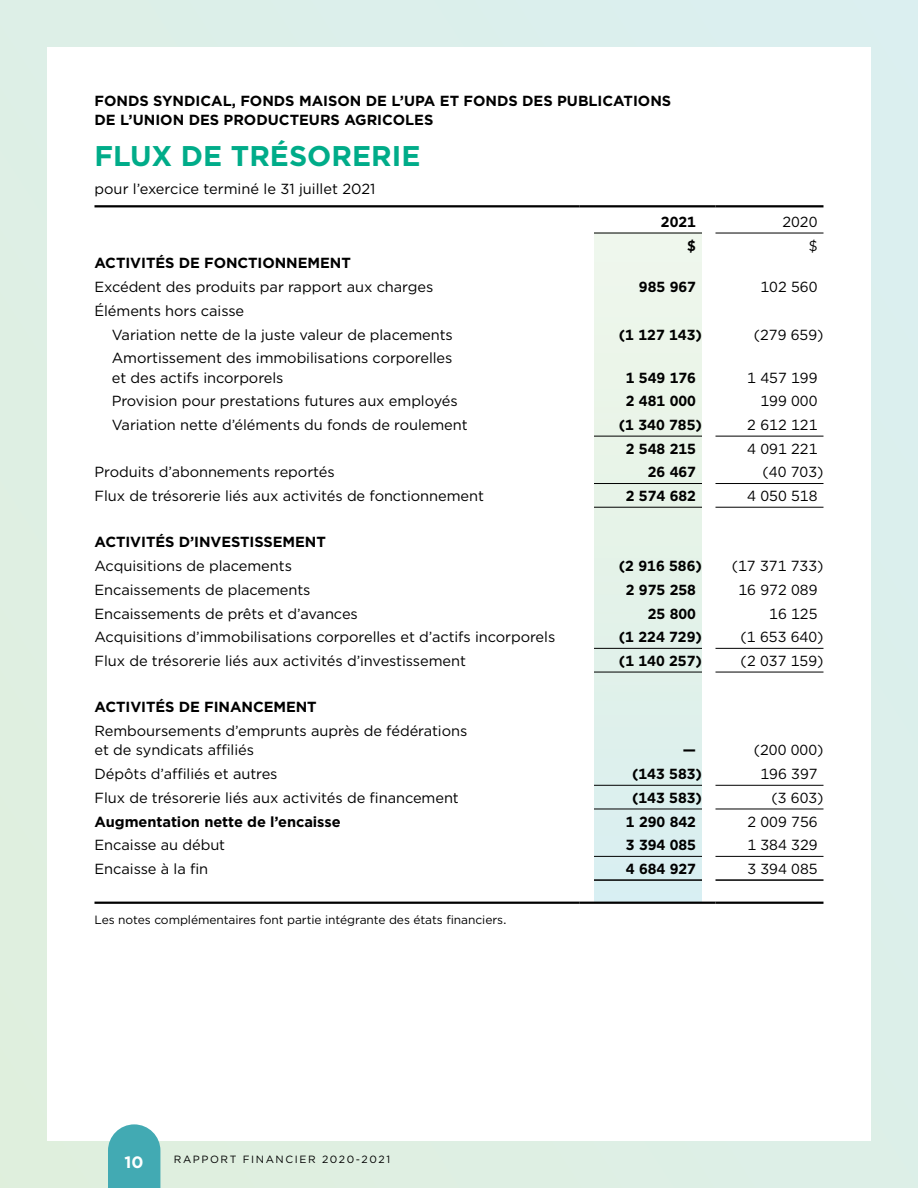
<style>
.page{position:relative;width:918px;height:1188px;background:#ddefe7}
.page>*{position:absolute;margin:0;border:0;box-sizing:border-box;transform-origin:0 0}
.t1{font:700 28.5px "Gotham";color:#00ac89}
.t2{font:700 16.5px "Gotham";color:#fff}
.t3{font:14.7px/19.5px "Gotham";letter-spacing:-.005em;color:#000}
.t4{font:700 14.7px/19.2px "Gotham";color:#000}
.t5{font:12px "Gotham";letter-spacing:-.005em;color:#000}
.t6{font:10.5px "Gotham";letter-spacing:.15em;color:#000}
</style>
<div class="page">
<div style="left:47px;top:47px;width:824px;height:1094px;background:#fff"></div>
<svg style="left:108px;top:1124px;width:52px;height:64px;background:#53b1b9"></svg>
<div style="left:594px;top:233px;width:108px;height:670px;background:#e4f2ea"></div>
<hr style="left:594px;top:436px;width:108px;height:1px;background:#000">
<hr style="left:716px;top:436px;width:108px;height:1px;background:#000">
<hr style="left:594px;top:483px;width:108px;height:1px;background:#000">
<hr style="left:716px;top:483px;width:108px;height:1px;background:#000">
<hr style="left:594px;top:648px;width:108px;height:1px;background:#000">
<hr style="left:716px;top:648px;width:108px;height:1px;background:#000">
<hr style="left:594px;top:809px;width:108px;height:1px;background:#000">
<hr style="left:716px;top:809px;width:108px;height:1px;background:#000">
<hr style="left:594px;top:856px;width:108px;height:1px;background:#000">
<hr style="left:716px;top:856px;width:108px;height:1px;background:#000">
<hr style="left:94px;top:205px;width:486px;height:2px;background:#000">
<svg style="left:580px;top:205px;width:14px;height:2px"></svg>
<hr style="left:594px;top:205px;width:108px;height:2px;background:#000">
<svg style="left:702px;top:205px;width:14px;height:2px"></svg>
<hr style="left:716px;top:205px;width:108px;height:2px;background:#000">
<hr style="left:594px;top:233px;width:108px;height:1px;background:#000">
<hr style="left:716px;top:233px;width:108px;height:1px;background:#000">
<hr style="left:594px;top:507px;width:108px;height:1px;background:#000">
<hr style="left:716px;top:507px;width:108px;height:1px;background:#000">
<hr style="left:594px;top:672px;width:108px;height:1px;background:#000">
<hr style="left:716px;top:672px;width:108px;height:1px;background:#000">
<hr style="left:594px;top:785px;width:108px;height:1px;background:#000">
<hr style="left:716px;top:785px;width:108px;height:1px;background:#000">
<hr style="left:594px;top:879px;width:108px;height:2px;background:#000">
<hr style="left:716px;top:879px;width:108px;height:2px;background:#000">
<hr style="left:94px;top:902px;width:486px;height:2px;background:#000">
<svg style="left:580px;top:902px;width:14px;height:2px"></svg>
<hr style="left:594px;top:902px;width:108px;height:2px;background:#000">
<svg style="left:702px;top:902px;width:14px;height:2px"></svg>
<hr style="left:716px;top:902px;width:108px;height:2px;background:#000">
<p class="t4" style="left:94px;top:91px;width:578px">FONDS SYNDICAL, FONDS MAISON DE L’UPA ET FONDS DES PUBLICATIONS<br>DE L’UNION DES PRODUCTEURS AGRICOLES</p>
<h1 class="t1" style="left:94px;top:137px;width:327px">FLUX DE TRÉSORERIE</h1>
<p class="t3" style="left:94px;top:179px;width:282px">pour l’exercice terminé le 31 juillet 2021</p>
<p class="t4" style="left:661px;top:212px;width:37px">2021</p>
<p class="t3" style="left:782px;top:212px;width:37px">2020</p>
<p class="t4" style="left:687px;top:236px;width:10px">$</p>
<p class="t3" style="left:809px;top:235px;width:10px">$</p>
<p class="t4" style="left:94px;top:254px;width:258px">ACTIVITÉS DE FONCTIONNEMENT</p>
<p class="t3" style="left:94px;top:277px;width:340px">Excédent des produits par rapport aux charges</p>
<p class="t4" style="left:639px;top:277px;width:59px">985 967</p>
<p class="t3" style="left:760px;top:277px;width:59px">102 560</p>
<p class="t3" style="left:112px;top:298px;width:343px;line-height:23.7px;text-indent:-17px">Éléments hors caisse<br>Variation nette de la juste valeur de placements</p>
<p class="t4" style="left:619px;top:325px;width:85px">(1 127 143)</p>
<p class="t3" style="left:754px;top:324px;width:71px">(279 659)</p>
<p class="t3" style="left:112px;top:348px;width:342px">Amortissement des immobilisations corporelles et des actifs incorporels</p>
<p class="t4" style="left:626px;top:368px;width:72px">1 549 176</p>
<p class="t3" style="left:747px;top:367px;width:72px">1 457 199</p>
<p class="t3" style="left:112px;top:391px;width:347px">Provision pour prestations futures aux employés</p>
<p class="t4" style="left:626px;top:391px;width:72px">2 481 000</p>
<p class="t3" style="left:760px;top:391px;width:59px">199 000</p>
<p class="t3" style="left:112px;top:415px;width:357px">Variation nette d’éléments du fonds de roulement</p>
<p class="t4" style="left:619px;top:415px;width:85px">(1 340 785)</p>
<p class="t3" style="left:747px;top:415px;width:72px">2 612 121</p>
<p class="t4" style="left:626px;top:439px;width:72px">2 548 215</p>
<p class="t3" style="left:747px;top:439px;width:72px">4 091 221</p>
<p class="t3" style="left:95px;top:462px;width:242px">Produits d’abonnements reportés</p>
<p class="t4" style="left:648px;top:463px;width:50px">26 467</p>
<p class="t3" style="left:763px;top:462px;width:62px">(40 703)</p>
<p class="t3" style="left:95px;top:486px;width:391px">Flux de trésorerie liés aux activités de fonctionnement</p>
<p class="t4" style="left:626px;top:486px;width:72px">2 574 682</p>
<p class="t3" style="left:747px;top:486px;width:72px">4 050 518</p>
<p class="t4" style="left:95px;top:533px;width:233px">ACTIVITÉS D’INVESTISSEMENT</p>
<p class="t3" style="left:95px;top:556px;width:199px">Acquisitions de placements</p>
<p class="t4" style="left:619px;top:556px;width:85px">(2 916 586)</p>
<p class="t3" style="left:732px;top:556px;width:93px">(17 371 733)</p>
<p class="t3" style="left:95px;top:580px;width:218px">Encaissements de placements</p>
<p class="t4" style="left:626px;top:580px;width:72px">2 975 258</p>
<p class="t3" style="left:739px;top:580px;width:80px">16 972 089</p>
<p class="t3" style="left:95px;top:603px;width:265px">Encaissements de prêts et d’avances</p>
<p class="t4" style="left:648px;top:604px;width:50px">25 800</p>
<p class="t3" style="left:769px;top:603px;width:50px">16 125</p>
<p class="t3" style="left:95px;top:627px;width:462px">Acquisitions d’immobilisations corporelles et d’actifs incorporels</p>
<p class="t4" style="left:619px;top:627px;width:85px">(1 224 729)</p>
<p class="t3" style="left:741px;top:627px;width:84px">(1 653 640)</p>
<p class="t3" style="left:95px;top:651px;width:373px">Flux de trésorerie liés aux activités d’investissement</p>
<p class="t4" style="left:619px;top:651px;width:85px">(1 140 257)</p>
<p class="t3" style="left:741px;top:651px;width:84px">(2 037 159)</p>
<p class="t4" style="left:95px;top:697px;width:224px">ACTIVITÉS DE FINANCEMENT</p>
<p class="t3" style="left:95px;top:721px;width:374px">Remboursements d’emprunts auprès de fédérations et de syndicats affiliés</p>
<p class="t4" style="left:683px;top:741px;width:15px">—</p>
<p class="t3" style="left:754px;top:740px;width:71px">(200 000)</p>
<p class="t3" style="left:95px;top:764px;width:185px">Dépôts d’affiliés et autres</p>
<p class="t4" style="left:632px;top:764px;width:72px">(143 583)</p>
<p class="t3" style="left:761px;top:764px;width:59px">196 397</p>
<p class="t3" style="left:95px;top:788px;width:366px">Flux de trésorerie liés aux activités de financement</p>
<p class="t4" style="left:632px;top:788px;width:72px">(143 583)</p>
<p class="t3" style="left:771px;top:788px;width:54px">(3 603)</p>
<p class="t4" style="left:95px;top:812px;width:248px">Augmentation nette de l’encaisse</p>
<p class="t4" style="left:626px;top:812px;width:72px">1 290 842</p>
<p class="t3" style="left:747px;top:811px;width:72px">2 009 756</p>
<p class="t3" style="left:95px;top:835px;width:132px">Encaisse au début</p>
<p class="t4" style="left:626px;top:835px;width:72px">3 394 085</p>
<p class="t3" style="left:747px;top:835px;width:72px">1 384 329</p>
<p class="t3" style="left:95px;top:859px;width:115px">Encaisse à la fin</p>
<p class="t4" style="left:626px;top:859px;width:72px">4 684 927</p>
<p class="t3" style="left:747px;top:859px;width:72px">3 394 085</p>
<p class="t5" style="left:94px;top:912px;width:414px">Les notes complémentaires font partie intégrante des états financiers.</p>
<p class="t2" style="left:124px;top:1151px;width:21px">10</p>
<p class="t6" style="left:174px;top:1153px;width:218px">RAPPORT FINANCIER 2020-2021</p>
</div>
